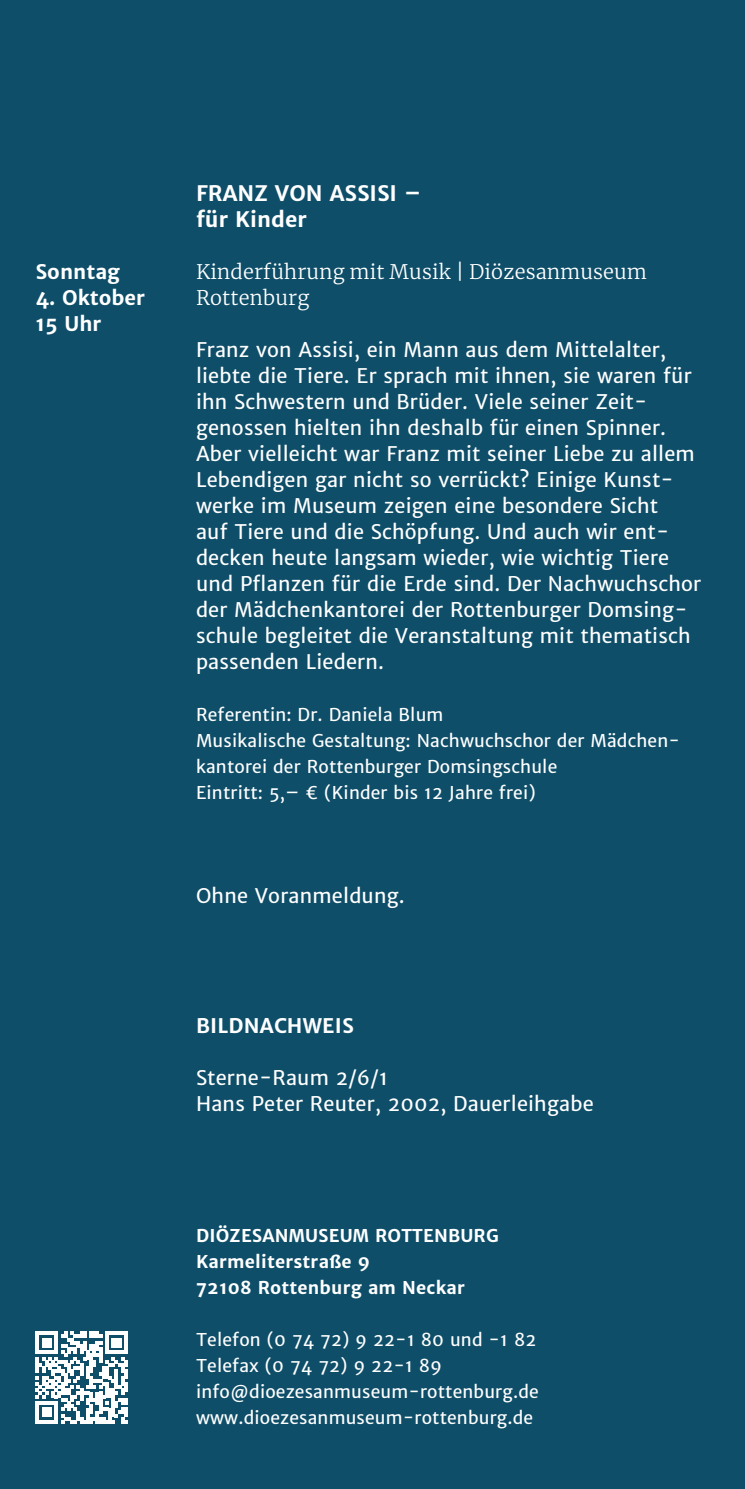
<style>
.page{position:relative;width:745px;height:1489px;background:#fff}
.page>*{position:absolute;margin:0;border:0;box-sizing:border-box;transform-origin:0 0}
.t1{font:700 21.25px/26px "Merriweather Sans";color:#fff}
.t2{font:20px/26px "Merriweather Sans";letter-spacing:.01em;color:#fff}
.t3{font:300 20px/26px "Merriweather";letter-spacing:.01em;color:#fff}
.t4{font:700 20px/26px "Merriweather Sans";color:#fff}
.t5{font:17.5px/26px "Merriweather Sans";letter-spacing:.01em;color:#fff}
.t6{font:700 17.5px/26px "Merriweather Sans";letter-spacing:.01em;color:#fff}
</style>
<div class="page">
<div style="left:0;top:0;width:744px;height:1488px;background:#0e4e69"></div>
<img style="left:744px;top:913px;width:1px;height:575px">
<svg style="left:36px;top:1331px;width:91px;height:92px"></svg>
<p class="t4" style="left:35px;top:259px;width:86px">Sonntag</p>
<p class="t4" style="left:35px;top:285px;width:111px">4. Oktober<br>15 Uhr</p>
<p class="t1" style="left:196px;top:180px;width:227px">FRANZ VON ASSISI – für Kinder</p>
<p class="t3" style="left:196px;top:258px;width:452px">Kinderführung mit Musik | Diözesanmuseum<br>Rottenburg</p>
<p class="t2" style="left:196px;top:337px;width:506px">Franz von Assisi, ein Mann aus dem Mittelalter, liebte die Tiere. Er sprach mit ihnen, sie waren für ihn Schwestern und Brüder. Viele seiner Zeit&shy;genossen hielten ihn deshalb für einen Spinner.<br>Aber vielleicht war Franz mit seiner Liebe zu allem Lebendigen gar nicht so verrückt? Einige Kunst&shy;werke im Museum zeigen eine besondere Sicht<br>auf Tiere und die Schöpfung. Und auch wir ent&shy;decken heute langsam wieder, wie wichtig Tiere und Pflanzen für die Erde sind. Der Nachwuchschor der Mädchenkantorei der Rottenburger Domsing&shy;schule begleitet die Veranstaltung mit thematisch passenden Liedern.</p>
<p class="t5" style="left:196px;top:702px;width:485px">Referentin: Dr. Daniela Blum<br>Musikalische Gestaltung: Nachwuchschor der Mädchen&shy;kantorei der Rottenburger Domsingschule<br>Eintritt: 5,– € (Kinder bis 12 Jahre frei)</p>
<p class="t2" style="left:196px;top:883px;width:210px">Ohne Voranmeldung.</p>
<p class="t4" style="left:196px;top:1013px;width:159px">BILDNACHWEIS</p>
<p class="t2" style="left:196px;top:1065px;width:399px">Sterne-Raum 2/6/1<br>Hans Peter Reuter, 2002, Dauerleihgabe</p>
<p class="t6" style="left:196px;top:1222px;width:304px">DIÖZESANMUSEUM ROTTENBURG<br>Karmeliterstraße 9<br>72108 Rottenburg am Neckar</p>
<p class="t5" style="left:196px;top:1326px;width:344px">Telefon (0 74 72) 9 22-1 80 und -1 82<br>Telefax (0 74 72) 9 22-1 89 info@dioezesanmuseum-rottenburg.de www.dioezesanmuseum-rottenburg.de</p>
</div>
